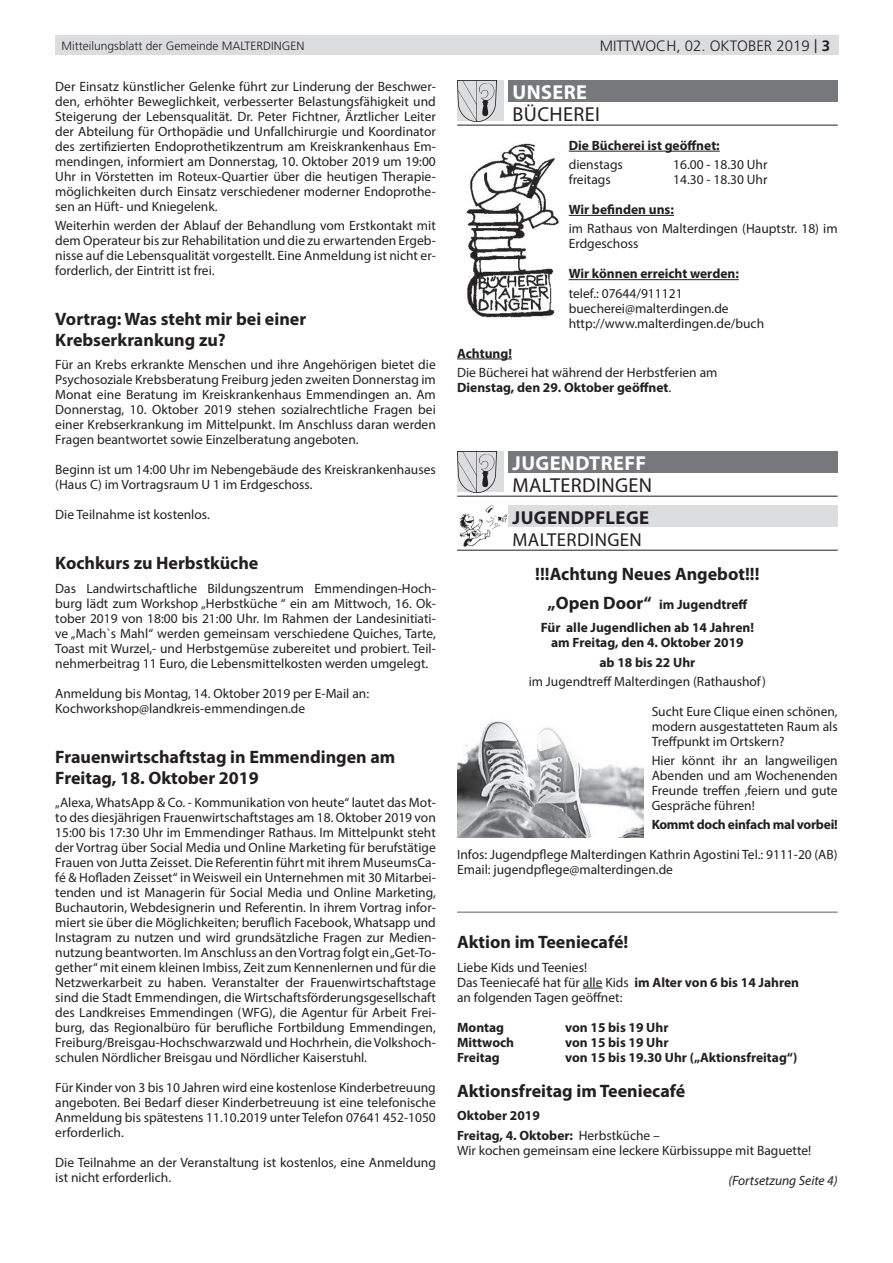
<style>
.page{position:relative;width:893px;height:1263px;background:#fff}
.page>*{position:absolute;margin:0;border:0;box-sizing:border-box;transform-origin:0 0}
.t1{font:20.25px "Myriad Pro";letter-spacing:.02em;color:#231f20}
.t2{font:700 20.25px "Myriad Pro";letter-spacing:.02em;color:#fff}
.t3{font:700 18.75px "Myriad Pro";letter-spacing:.02em;color:#231f20}
.t4{font:18.75px "Myriad Pro";letter-spacing:.02em;color:#231f20}
.t5{font:700 18px/20.2px "Myriad Pro";color:#231f20}
.t6{font:300 15px "Frutiger LT Std";color:#231f20}
.t7{font:13.5px/15px "Myriad Pro";color:#231f20;text-align:justify}
.t8{font:700 13.5px/19.2px "Myriad Pro";color:#231f20;text-align:center}
.t9{font:700 13.5px "Myriad Pro";letter-spacing:-.02em;color:#231f20}
.t10{font:italic 13.5px "Myriad Pro";color:#231f20}
.t11{font:300 12px "Frutiger LT Std";color:#231f20}
.s1{font-family:"Arial Nova";font-weight:400}
.s2{font-weight:700}
.s3{font-size:18px}
.s4{font-weight:400}
</style>
<div class="page">
<div style="left:55px;top:36px;width:784px;height:19px;background:#dcdddf"></div>
<hr style="left:569px;top:151px;width:151px;height:1px;background:#231f20">
<hr style="left:569px;top:215px;width:105px;height:1px;background:#231f20">
<hr style="left:569px;top:279px;width:170px;height:1px;background:#231f20">
<hr style="left:457px;top:359px;width:55px;height:1px;background:#231f20">
<hr style="left:457px;top:911px;width:381px;height:2px;background:#939598">
<svg style="left:583px;top:988px;width:19px;height:1px"></svg>
<div style="left:457px;top:81px;width:46px;height:40px;background:#dcdddf"></div>
<img style="left:457px;top:81px;width:39px;height:40px">
<div style="left:508px;top:81px;width:330px;height:21px;background:#76787b"></div>
<hr style="left:457px;top:125px;width:381px;height:1px;background:#231f20">
<div style="left:457px;top:452px;width:46px;height:40px;background:#dcdddf"></div>
<img style="left:457px;top:452px;width:39px;height:40px">
<div style="left:508px;top:452px;width:330px;height:21px;background:#76787b"></div>
<hr style="left:457px;top:496px;width:381px;height:1px;background:#231f20">
<div style="left:508px;top:506px;width:330px;height:21px;background:#dcdddf"></div>
<hr style="left:457px;top:550px;width:381px;height:1px;background:#231f20">
<img style="left:458px;top:506px;width:48px;height:41px">
<img style="left:457px;top:720px;width:186px;height:118px">
<img style="left:466px;top:143px;width:93px;height:176px">
<p class="t11" style="left:62px;top:39px;width:244px">Mitteilungsblatt der Gemeinde MALTERDINGEN</p>
<p class="t6" style="left:600px;top:37px;width:232px">mittwoch, 02. oktober 2019 <span class="s1">|</span> <span class="s2">3</span></p>
<p class="t7" style="left:55px;top:79px;width:382px">Der Einsatz künstlicher Gelenke führt zur Linderung der Beschwer&shy;den, erhöhter Beweglichkeit, verbesserter Belastungsfähigkeit und Steigerung der Lebensqualität. Dr. Peter Fichtner, Ärztlicher Leiter der Abteilung für Orthopädie und Unfallchirurgie und Koordinator des zertifizierten Endoprothetikzentrum am Kreiskrankenhaus Em&shy;mendingen, informiert am Donnerstag, 10. Oktober 2019 um 19:00<br>Uhr in Vörstetten im Roteux-Quartier über die heutigen Therapie&shy;möglichkeiten durch Einsatz verschiedener moderner Endoprothe&shy;sen an Hüft- und Kniegelenk.</p>
<p class="t7" style="left:55px;top:218px;width:382px">Weiterhin werden der Ablauf der Behandlung vom Erstkontakt mit dem Operateur bis zur Rehabilitation und die zu erwartenden Ergeb&shy;nisse auf die Lebensqualität vorgestellt. Eine Anmeldung ist nicht er&shy;forderlich, der Eintritt ist frei.</p>
<h3 class="t5" style="left:55px;top:309px;width:253px">Vortrag: Was steht mir bei einer<br>Krebserkrankung zu?</h3>
<p class="t7" style="left:55px;top:357px;width:382px">Für an Krebs erkrankte Menschen und ihre Angehörigen bietet die Psychosoziale Krebsberatung Freiburg jeden zweiten Donnerstag im Monat eine Beratung im Kreiskrankenhaus Emmendingen an. Am Donnerstag, 10. Oktober 2019 stehen sozialrechtliche Fragen bei einer Krebserkrankung im Mittelpunkt. Im Anschluss daran werden Fragen beantwortet sowie Einzelberatung angeboten.</p>
<p class="t7" style="left:55px;top:462px;width:382px">Beginn ist um 14:00 Uhr im Nebengebäude des Kreiskrankenhauses (Haus C) im Vortragsraum U 1 im Erdgeschoss.</p>
<p class="t7" style="left:55px;top:507px;width:156px">Die Teilnahme ist kostenlos.</p>
<h3 class="t5" style="left:55px;top:553px;width:205px">Kochkurs zu Herbstküche</h3>
<p class="t7" style="left:55px;top:581px;width:382px">Das Landwirtschaftliche Bildungszentrum Emmendingen-Hoch&shy;burg lädt zum Workshop „Herbstküche “ ein am Mittwoch, 16. Ok&shy;tober 2019 von 18:00 bis 21:00 Uhr. Im Rahmen der Landesinitiati&shy;ve „Mach`s Mahl“ werden gemeinsam verschiedene Quiches, Tarte, Toast mit Wurzel,- und Herbstgemüse zubereitet und probiert. Teil&shy;nehmerbeitrag 11 Euro, die Lebensmittelkosten werden umgelegt.</p>
<p class="t7" style="left:55px;top:686px;width:315px">Anmeldung bis Montag, 14. Oktober 2019 per E-Mail an:<br>Kochworkshop@landkreis-emmendingen.de</p>
<h3 class="t5" style="left:55px;top:746px;width:342px">Frauenwirtschaftstag in Emmendingen am<br>Freitag, 18. Oktober 2019</h3>
<p class="t7" style="left:55px;top:795px;width:382px">„Alexa, WhatsApp &amp; Co. - Kommunikation von heute“ lautet das Mot&shy;to des diesjährigen Frauenwirtschaftstages am 18. Oktober 2019 von 15:00 bis 17:30 Uhr im Emmendinger Rathaus. Im Mittelpunkt steht der Vortrag über Social Media und Online Marketing für berufstätige Frauen von Jutta Zeisset. Die Referentin führt mit ihrem MuseumsCa&shy;fé &amp; Hofladen Zeisset“ in Weisweil ein Unternehmen mit 30 Mitarbei&shy;tenden und ist Managerin für Social Media und Online Marketing, Buchautorin, Webdesignerin und Referentin. In ihrem Vortrag infor&shy;miert sie über die Möglichkeiten; beruflich Facebook, Whatsapp und Instagram zu nutzen und wird grundsätzliche Fragen zur Medien&shy;nutzung beantworten. Im Anschluss an den Vortrag folgt ein „Get-To&shy;gether“ mit einem kleinen Imbiss, Zeit zum Kennenlernen und für die Netzwerkarbeit zu haben. Veranstalter der Frauenwirtschaftstage sind die Stadt Emmendingen, die Wirtschaftsförderungsgesellschaft des Landkreises Emmendingen (WFG), die Agentur für Arbeit Frei&shy;burg, das Regionalbüro für berufliche Fortbildung Emmendingen, Freiburg/Breisgau-Hochschwarzwald und Hochrhein, die Volkshoch&shy;schulen Nördlicher Breisgau und Nördlicher Kaiserstuhl.</p>
<p class="t7" style="left:55px;top:1080px;width:382px">Für Kinder von 3 bis 10 Jahren wird eine kostenlose Kinderbetreuung angeboten. Bei Bedarf dieser Kinderbetreuung ist eine telefonische Anmeldung bis spätestens 11.10.2019 unter Telefon 07641 452-1050 erforderlich.</p>
<p class="t7" style="left:55px;top:1155px;width:382px">Die Teilnahme an der Veranstaltung ist kostenlos, eine Anmeldung ist nicht erforderlich.</p>
<h1 class="t2" style="left:513px;top:79px;width:76px">UNSERE</h1>
<h1 class="t1" style="left:513px;top:102px;width:89px">BÜCHEREI</h1>
<p class="t8" style="left:569px;top:135px;width:153px">Die Bücherei ist geöffnet:</p>
<p class="t7" style="left:569px;top:157px;width:56px">dienstags</p>
<p class="t7" style="left:673px;top:157px;width:96px">16.00 - 18.30 Uhr</p>
<p class="t7" style="left:569px;top:172px;width:44px">freitags</p>
<p class="t7" style="left:673px;top:172px;width:96px">14.30 - 18.30 Uhr</p>
<p class="t8" style="left:569px;top:199px;width:107px">Wir befinden uns:</p>
<p class="t7" style="left:569px;top:221px;width:270px">im Rathaus von Malterdingen (Hauptstr. 18) im<br>Erdgeschoss</p>
<p class="t8" style="left:569px;top:264px;width:172px">Wir können erreicht werden:</p>
<p class="t7" style="left:569px;top:285px;width:197px;text-align:left">telef.: 07644/911121 buecherei@malterdingen.de http://www.malterdingen.de/buch</p>
<p class="t8" style="left:457px;top:343px;width:56px">Achtung!</p>
<p class="t7" style="left:457px;top:365px;width:262px">Die Bücherei hat während der Herbstferien am<br><span class="s2">Dienstag, den 29. Oktober geöffnet</span>.</p>
<h1 class="t2" style="left:513px;top:450px;width:135px">JUGENDTREFF</h1>
<h1 class="t1" style="left:513px;top:473px;width:141px">MALTERDINGEN</h1>
<h2 class="t3" style="left:513px;top:505px;width:138px">JUGENDPFLEGE</h2>
<h2 class="t4" style="left:513px;top:528px;width:131px">MALTERDINGEN</h2>
<h3 class="t5" style="left:535px;top:563px;width:226px">!!!Achtung Neues Angebot!!!</h3>
<p class="t8" style="left:541px;top:592px;width:215px;line-height:23.5px"><span class="s3">„Open Door“</span> im Jugendtreff<br>Für alle Jugendlichen ab 14 Jahren!</p>
<p class="t8" style="left:551px;top:633px;width:194px">am Freitag, den 4. Oktober 2019 ab 18 bis 22 Uhr</p>
<p class="t7" style="left:529px;top:674px;width:239px">im Jugendtreff Malterdingen (Rathaushof)</p>
<p class="t7" style="left:652px;top:704px;width:188px">Sucht Eure Clique einen schönen, modern ausgestatteten Raum als Treffpunkt im Ortskern?</p>
<p class="t7" style="left:652px;top:753px;width:188px">Hier könnt ihr an langweiligen Abenden und am Wochenenden Freunde treffen ,feiern und gute Gespräche führen!</p>
<p class="t9" style="left:652px;top:816px;width:188px">Kommt doch einfach mal vorbei!</p>
<p class="t7" style="left:457px;top:847px;width:382px">Infos: Jugendpflege Malterdingen Kathrin Agostini Tel.: 9111-20 (AB)<br>Email: jugendpflege@malterdingen.de</p>
<h3 class="t5" style="left:457px;top:931px;width:173px">Aktion im Teeniecafé!</h3>
<p class="t7" style="left:457px;top:959px;width:344px;text-align:left">Liebe Kids und Teenies!<br>Das Teeniecafé hat für alle Kids <span class="s2">im Alter von 6 bis 14 Jahren </span>an folgenden Tagen geöffnet:</p>
<p class="t8" style="left:457px;top:1017px;width:49px">Montag</p>
<p class="t8" style="left:565px;top:1017px;width:105px">von 15 bis 19 Uhr</p>
<p class="t8" style="left:457px;top:1032px;width:59px">Mittwoch</p>
<p class="t8" style="left:565px;top:1032px;width:105px">von 15 bis 19 Uhr</p>
<p class="t8" style="left:457px;top:1047px;width:44px">Freitag</p>
<p class="t8" style="left:565px;top:1047px;width:234px">von 15 bis 19.30 Uhr („Aktionsfreitag“)</p>
<h3 class="t5" style="left:457px;top:1080px;width:230px">Aktionsfreitag im Teeniecafé</h3>
<p class="t8" style="left:457px;top:1106px;width:204px;text-align:left">Oktober 2019<br>Freitag, 4. Oktober: <span class="s4">Herbstküche –</span></p>
<p class="t7" style="left:457px;top:1142px;width:356px">Wir kochen gemeinsam eine leckere Kürbissuppe mit Baguette!</p>
<p class="t10" style="left:728px;top:1172px;width:111px">(Fortsetzung Seite 4)</p>
</div>
